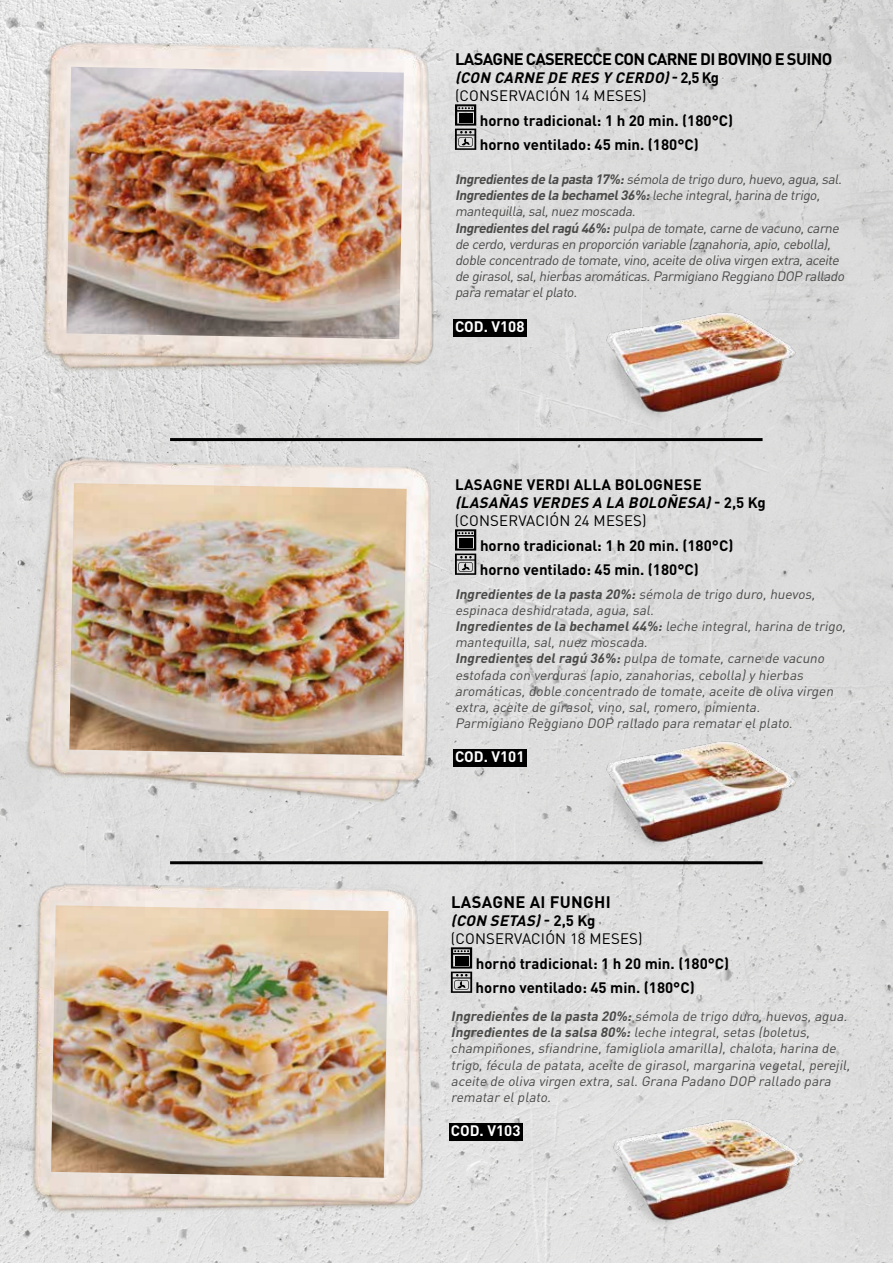
<style>
.page{position:relative;width:893px;height:1263px;background:#fff}
.page>*{position:absolute;margin:0;border:0;box-sizing:border-box;transform-origin:0 0}
.t1{font:700 16.5px "DIN Pro";letter-spacing:-.04em;color:#000}
.t2{font:700 16.5px "DIN Pro";letter-spacing:.02em;color:#000}
.t3{font:700 15px/24.3px "DIN Pro";color:#000}
.t4{font:700 15px/18px "DIN Pro";letter-spacing:.02em;color:#000}
.t5{font:italic 700 15px/18px "DIN Pro";color:#000}
.t6{font:15px/18px "DIN Pro";letter-spacing:.01em;color:#000}
.t7{font:700 15px "DIN Pro";color:#fff}
.t8{font:italic 13.5px/16.2px "DIN Pro";color:#4a4a49}
.s1{font-style:normal}
.s2{font-weight:400;font-style:normal}
.s3{font-weight:700}
.s4{font-style:italic}
.s5{font-weight:400}
.s6{font-weight:700;font-style:italic}
</style>
<div class="page">
<img style="left:0;top:0;width:893px;height:1263px">
<img style="left:0;top:416px;width:491px;height:429px">
<img style="left:0;top:427px;width:490px;height:367px">
<img style="left:69px;top:483px;width:338px;height:272px">
<div style="left:453px;top:749px;width:74px;height:18px;background:#000"></div>
<svg style="left:455px;top:529px;width:21px;height:46px"></svg>
<div style="left:453px;top:319px;width:74px;height:18px;background:#000"></div>
<hr style="left:170px;top:438px;width:593px;height:3px;background:#000">
<hr style="left:170px;top:861px;width:593px;height:3px;background:#000">
<img style="left:589px;top:311px;width:212px;height:115px">
<img style="left:589px;top:740px;width:212px;height:116px">
<div style="left:449px;top:1123px;width:74px;height:18px;background:#000"></div>
<img style="left:0;top:848px;width:489px;height:408px">
<img style="left:0;top:849px;width:472px;height:367px">
<img style="left:51px;top:905px;width:337px;height:272px">
<img style="left:596px;top:1118px;width:212px;height:115px">
<img style="left:0;top:7px;width:500px;height:408px">
<img style="left:0;top:8px;width:483px;height:366px">
<img style="left:66px;top:67px;width:338px;height:272px">
<p class="t1" style="left:455px;top:46px;width:379px">LASAGNE CASERECCE CON CARNE DI BOVINO E SUINO</p>
<p class="t5" style="left:455px;top:67px;width:266px">(CON CARNE DE RES Y CERDO)<span class="s1">- 2 , 5 Kg </span><span class="s2">(CONSERVACIÓN 14 MESES)</span></p>
<p class="t3" style="left:480px;top:106px;width:255px">horno tradicional: 1 h 20 min. (180°C) horno ventilado: 45 min. (180°C)</p>
<p class="t8" style="left:455px;top:171px;width:394px"><span class="s3">Ingredientesdelapasta17%:</span>sémola de trigo duro,huevo,agua,sal.<br><span class="s3">Ingredientesdelabechamel36%:</span>leche integral,harina de trigo, mantequilla,sal,nuezmoscada.<br><span class="s3">Ingredientesdelragú 46%:</span>pulpa de tomate,carne de vacuno,carne de cerdo,verdurasen proporción variable (zanahoria,apio,cebolla), doble concentrado de tomate,vino,aceite de oliva virgen extra,aceite de girasol,sal,hierbasaromáticas.Parmigiano Reggiano DOP rallado para rematarelplato.</p>
<p class="t7" style="left:455px;top:314px;width:71px">COD. V108</p>
<p class="t4" style="left:455px;top:474px;width:312px">LASAGNE VERDI ALLA BOLOGNESE <span class="s4">(LASAÑAS VERDES A LA BOLOÑESA)</span>- 2 , 5 K g <span class="s5">(CONSERVACIÓN 24 MESES)</span></p>
<p class="t3" style="left:480px;top:531px;width:255px">horno tradicional: 1 h 20 min. (180°C) horno ventilado: 45 min. (180°C)</p>
<p class="t8" style="left:455px;top:585px;width:395px"><span class="s3">Ingredientes de la pasta 20%:</span>sémola de trigo duro,huevos, espinaca deshidratada,agua,sal.<br><span class="s3">Ingredientes de la bechamel44%:</span>leche integral,harina de trigo, mantequilla,sal,nuez moscada.<br><span class="s3">Ingredientes delragú 36%:</span>pulpa de tomate,carne de vacuno estofada con verduras (apio,zanahorias,cebolla)y hierbas aromáticas,doble concentrado de tomate,aceite de oliva virgen extra,aceite de girasol,vino,sal,romero,pimienta.<br>Parmigiano Reggiano DOP rallado para rematar elplato.</p>
<p class="t7" style="left:455px;top:744px;width:71px">COD. V101</p>
<p class="t2" style="left:451px;top:888px;width:161px">LASAGNE AI FUNGHI</p>
<p class="t6" style="left:451px;top:911px;width:193px"><span class="s6">(CON SETAS)</span><span class="s3">- 2 , 5 K g </span>(CONSERVACIÓN 18 MESES)</p>
<p class="t3" style="left:476px;top:949px;width:255px">horno tradicional: 1 h 20 min. (180°C) horno ventilado: 45 min. (180°C)</p>
<p class="t8" style="left:451px;top:1007px;width:404px"><span class="s3">Ingredientes de la pasta 20%:</span>sémola de trigo duro,huevos,agua.<br><span class="s3">Ingredientes de la salsa 80%:</span>leche integral,setas (boletus, champiñones,sfiandrine,famigliola amarilla),chalota,harina de trigo,fécula de patata,aceite de girasol,margarina vegetal,perejil, aceite de oliva virgen extra,sal.Grana Padano DOP rallado para rematar elplato.</p>
<p class="t7" style="left:451px;top:1118px;width:71px">COD. V103</p>
</div>
